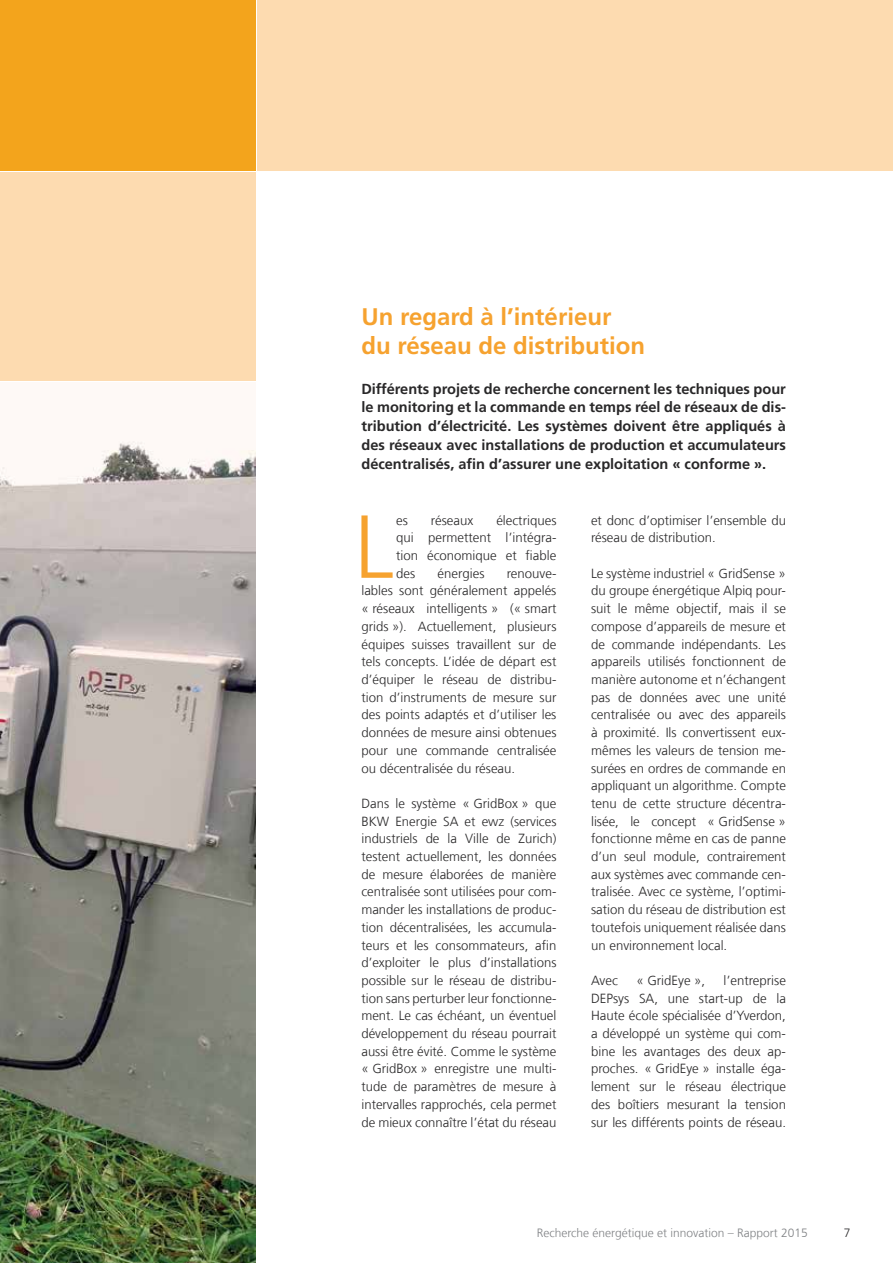
<style>
.page{position:relative;width:893px;height:1263px;background:#fff}
.page>*{position:absolute;margin:0;border:0;box-sizing:border-box;transform-origin:0 0}
.t1{font:300 89.25px "Frutiger LT Com";color:#f6a22f}
.t2{font:700 24px/28.8px "Frutiger LT Com";color:#f6a22f}
.t3{font:700 14.55px/18.8px "Frutiger LT Com";color:#292829;text-align:justify}
.t4{font:300 13.2px/17.7px "Frutiger LT Com";color:#292829;text-align:justify}
.t5{font:300 12px "Frutiger LT Com";color:#808285}
.t6{font:300 12px "Frutiger LT Com";color:#292829}
</style>
<div class="page">
<img style="left:0;top:441px;width:255px;height:822px">
<div style="left:257px;top:0;width:636px;height:170px;background:#fddbb0"></div>
<div style="left:0;top:172px;width:255px;height:209px;background:#fddbb0"></div>
<div style="left:0;top:0;width:255px;height:170px;background:#f3a41c"></div>
<h2 class="t2" style="left:361px;top:302px;width:285px">Un regard à l’intérieur du réseau de distribution</h2>
<p class="t3" style="left:361px;top:379px;width:426px">Différents projets de recherche concernent les techniques pour le monitoring et la commande en temps réel de réseaux de dis&shy;tribution d’électricité. Les systèmes doivent être appliqués à des réseaux avec installations de production et accumulateurs décentralisés, afin d’assurer une exploitation « conforme ».</p>
<p class="t4" style="left:396px;top:511px;width:162px;text-indent:100px">électriques qui permettent l’intégra&shy;tion économique et fiable des</p>
<h1 class="t1" style="left:354px;top:495px;width:41px">L</h1>
<p class="t4" style="left:396px;top:511px;width:13px">es</p>
<p class="t4" style="left:431px;top:511px;width:44px">réseaux</p>
<p class="t4" style="left:438px;top:564px;width:48px">énergies</p>
<p class="t4" style="left:361px;top:564px;width:197px;text-indent:145px">renouve&shy;lables sont généralement appelés « réseaux intelligents » (« smart grids »). Actuellement, plusieurs équipes suisses travaillent sur de tels concepts. L’idée de départ est d’équiper le réseau de distribu&shy;tion d’instruments de mesure sur des points adaptés et d’utiliser les données de mesure ainsi obtenues pour une commande centralisée ou décentralisée du réseau.</p>
<p class="t4" style="left:361px;top:794px;width:197px">Dans le système « GridBox » que BKW Energie SA et ewz (services industriels de la Ville de Zurich) testent actuellement, les données de mesure élaborées de manière centralisée sont utilisées pour com&shy;mander les installations de produc&shy;tion décentralisées, les accumula&shy;teurs et les consommateurs, afin d’exploiter le plus d’installations possible sur le réseau de distribu&shy;tion sans perturber leur fonctionne&shy;ment. Le cas échéant, un éventuel développement du réseau pourrait aussi être évité. Comme le système « GridBox » enregistre une multi&shy;tude de paramètres de mesure à intervalles rapprochés, cela permet de mieux connaître l’état du réseau</p>
<p class="t4" style="left:591px;top:511px;width:196px">et donc d’optimiser l’ensemble du réseau de distribution.</p>
<p class="t4" style="left:591px;top:564px;width:196px">Le système industriel « GridSense » du groupe énergétique Alpiq pour&shy;suit le même objectif, mais il se compose d’appareils de mesure et de commande indépendants. Les appareils utilisés fonctionnent de manière autonome et n’échangent pas de données avec une unité centralisée ou avec des appareils à proximité. Ils convertissent eux&shy;mêmes les valeurs de tension me&shy;surées en ordres de commande en appliquant un algorithme. Compte tenu de cette structure décentra&shy;lisée, le concept « GridSense » fonctionne même en cas de panne d’un seul module, contrairement aux systèmes avec commande cen&shy;tralisée. Avec ce système, l’optimi&shy;sation du réseau de distribution est toutefois uniquement réalisée dans un environnement local.</p>
<p class="t4" style="left:591px;top:972px;width:28px">Avec</p>
<p class="t4" style="left:636px;top:972px;width:70px">« GridEye »,</p>
<p class="t4" style="left:591px;top:972px;width:196px;text-indent:133px">l’entreprise DEPsys SA, une start-up de la Haute école spécialisée d’Yverdon, a développé un système qui com&shy;bine les avantages des deux ap&shy;proches. « GridEye » installe éga&shy;lement sur le réseau électrique des boîtiers mesurant la tension sur les différents points de réseau.</p>
<p class="t5" style="left:537px;top:1226px;width:273px">Recherche énergétique et innovation – Rapport 2015</p>
<p class="t6" style="left:844px;top:1226px;width:8px">7</p>
</div>
